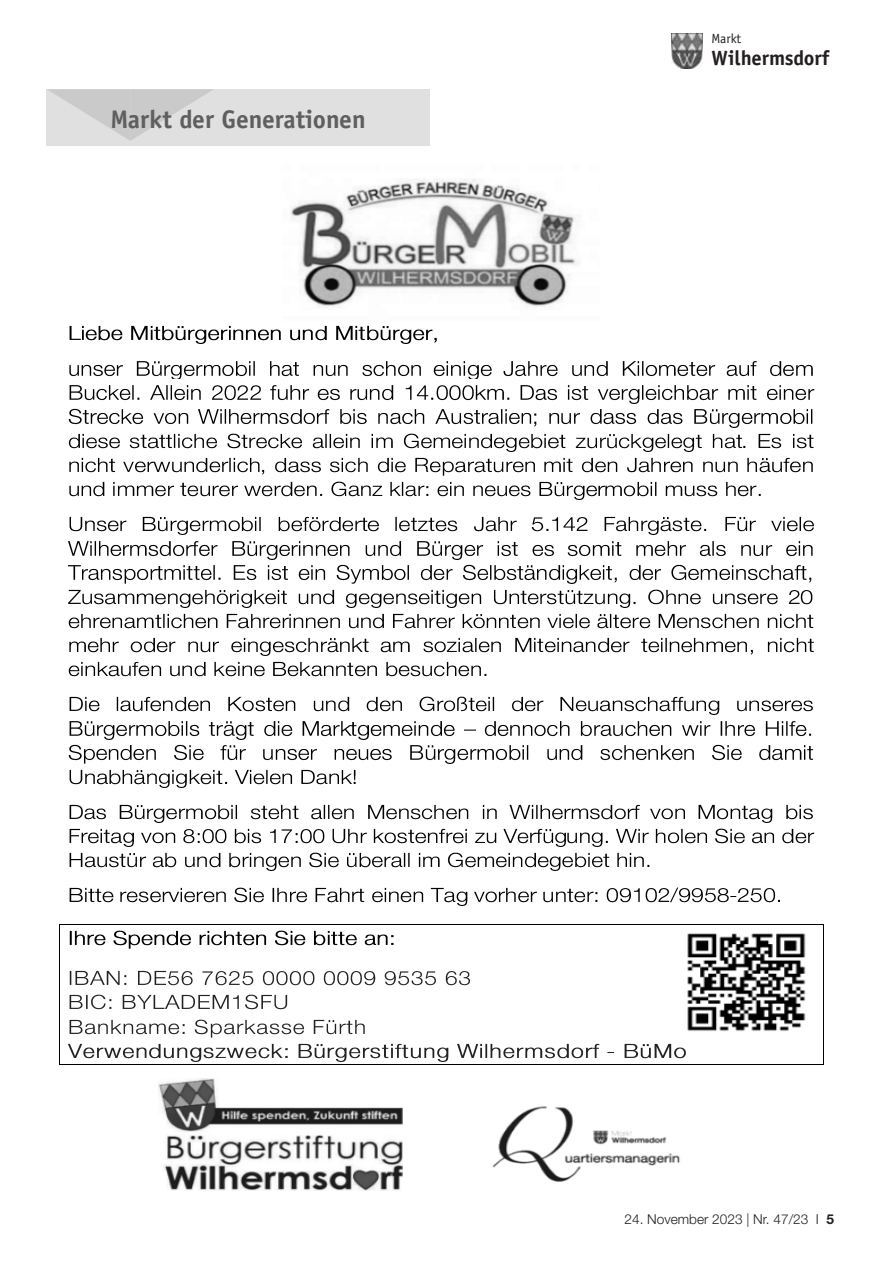
<style>
.page{position:relative;width:881px;height:1263px;background:#fff}
.page>*{position:absolute;margin:0;border:0;box-sizing:border-box;transform-origin:0 0}
.t1{font:700 25.5px "Officina Sans LT";color:#5f5f5f}
.t2{font:700 20.7px "Officina Sans LT";color:#231f20}
.t3{font:300 13.65px "Helvetica Neue LT";color:#231f20}
.t4{font:13.35px "Officina Sans LT";color:#231f20}
.s1{font-family:"Basic Commercial LT"}
.s2{font-weight:700}
</style>
<div class="page">
<img style="left:671px;top:34px;width:31px;height:34px">
<div style="left:47px;top:89px;width:382px;height:57px;background:#e0e0e0"></div>
<svg style="left:48px;top:89px;width:165px;height:52px"></svg>
<img style="left:687px;top:933px;width:119px;height:98px">
<img style="left:69px;top:325px;width:368px;height:19px">
<img style="left:69px;top:361px;width:352px;height:18px">
<img style="left:433px;top:361px;width:59px;height:18px">
<img style="left:503px;top:361px;width:310px;height:16px">
<img style="left:69px;top:385px;width:202px;height:16px">
<img style="left:271px;top:385px;width:69px;height:16px">
<img style="left:350px;top:385px;width:160px;height:16px">
<img style="left:520px;top:385px;width:295px;height:18px">
<img style="left:68px;top:408px;width:131px;height:17px">
<img style="left:199px;top:409px;width:333px;height:16px">
<img style="left:534px;top:413px;width:3px;height:14px">
<img style="left:549px;top:412px;width:11px;height:12px">
<img style="left:561px;top:409px;width:252px;height:18px">
<img style="left:68px;top:433px;width:52px;height:16px">
<img style="left:129px;top:433px;width:612px;height:19px">
<img style="left:741px;top:437px;width:5px;height:11px">
<img style="left:758px;top:433px;width:56px;height:16px">
<img style="left:69px;top:457px;width:191px;height:16px">
<img style="left:262px;top:457px;width:273px;height:19px">
<img style="left:544px;top:457px;width:194px;height:16px">
<img style="left:747px;top:457px;width:66px;height:16px">
<img style="left:69px;top:481px;width:528px;height:19px">
<img style="left:598px;top:485px;width:6px;height:11px">
<img style="left:604px;top:481px;width:157px;height:16px">
<img style="left:69px;top:516px;width:298px;height:19px">
<img style="left:367px;top:520px;width:12px;height:12px">
<img style="left:395px;top:516px;width:122px;height:16px">
<img style="left:531px;top:517px;width:18px;height:15px">
<img style="left:552px;top:517px;width:36px;height:14px">
<img style="left:604px;top:516px;width:210px;height:19px">
<img style="left:68px;top:541px;width:486px;height:18px">
<img style="left:567px;top:541px;width:55px;height:16px">
<img style="left:636px;top:541px;width:177px;height:16px">
<img style="left:68px;top:564px;width:744px;height:19px">
<img style="left:68px;top:589px;width:732px;height:18px">
<img style="left:800px;top:590px;width:13px;height:15px">
<img style="left:68px;top:613px;width:220px;height:16px">
<img style="left:288px;top:613px;width:526px;height:16px">
<img style="left:69px;top:637px;width:50px;height:16px">
<img style="left:130px;top:637px;width:239px;height:19px">
<img style="left:380px;top:637px;width:434px;height:18px">
<img style="left:68px;top:661px;width:419px;height:16px">
<img style="left:69px;top:696px;width:744px;height:19px">
<img style="left:69px;top:721px;width:224px;height:18px">
<img style="left:302px;top:721px;width:49px;height:16px">
<img style="left:351px;top:722px;width:18px;height:17px">
<img style="left:370px;top:721px;width:85px;height:16px">
<img style="left:464px;top:729px;width:12px;height:2px">
<img style="left:484px;top:721px;width:328px;height:16px">
<img style="left:68px;top:744px;width:746px;height:19px">
<img style="left:69px;top:769px;width:159px;height:18px">
<img style="left:235px;top:769px;width:121px;height:16px">
<img style="left:69px;top:804px;width:571px;height:18px">
<img style="left:650px;top:808px;width:35px;height:12px">
<img style="left:698px;top:804px;width:115px;height:18px">
<img style="left:69px;top:828px;width:497px;height:19px">
<img style="left:567px;top:828px;width:248px;height:19px">
<img style="left:69px;top:852px;width:541px;height:19px">
<img style="left:617px;top:852px;width:33px;height:15px">
<img style="left:69px;top:887px;width:45px;height:16px">
<img style="left:120px;top:887px;width:348px;height:19px">
<img style="left:474px;top:887px;width:63px;height:16px">
<img style="left:543px;top:887px;width:185px;height:16px">
<img style="left:728px;top:891px;width:9px;height:10px">
<img style="left:737px;top:888px;width:43px;height:15px">
<img style="left:69px;top:930px;width:325px;height:18px">
<hr style="left:59px;top:924px;width:763px;height:1px;background:#000">
<hr style="left:59px;top:924px;width:1px;height:42px;background:#000">
<hr style="left:822px;top:924px;width:1px;height:42px;background:#000">
<img style="left:69px;top:970px;width:401px;height:16px">
<img style="left:69px;top:994px;width:219px;height:16px">
<img style="left:69px;top:1019px;width:116px;height:16px">
<img style="left:194px;top:1019px;width:171px;height:18px">
<img style="left:68px;top:1043px;width:220px;height:18px">
<img style="left:298px;top:1043px;width:302px;height:18px">
<img style="left:624px;top:1043px;width:62px;height:16px">
<hr style="left:59px;top:1064px;width:763px;height:1px;background:#000">
<svg style="left:59px;top:966px;width:1px;height:98px"></svg>
<img style="left:159px;top:1078px;width:244px;height:113px">
<img style="left:492px;top:1106px;width:188px;height:76px">
<img style="left:290px;top:179px;width:287px;height:129px">
<h1 class="t1" style="left:110px;top:103px;width:257px">Markt der Generationen</h1>
<p class="t4" style="left:711px;top:31px;width:31px">Markt</p>
<h2 class="t2" style="left:711px;top:45px;width:119px">Wilhermsdorf</h2>
<p class="t3" style="left:624px;top:1210px;width:211px">24. November 2023 <span class="s1">|</span> Nr. 47/23 I <span class="s2">5</span></p>
</div>
